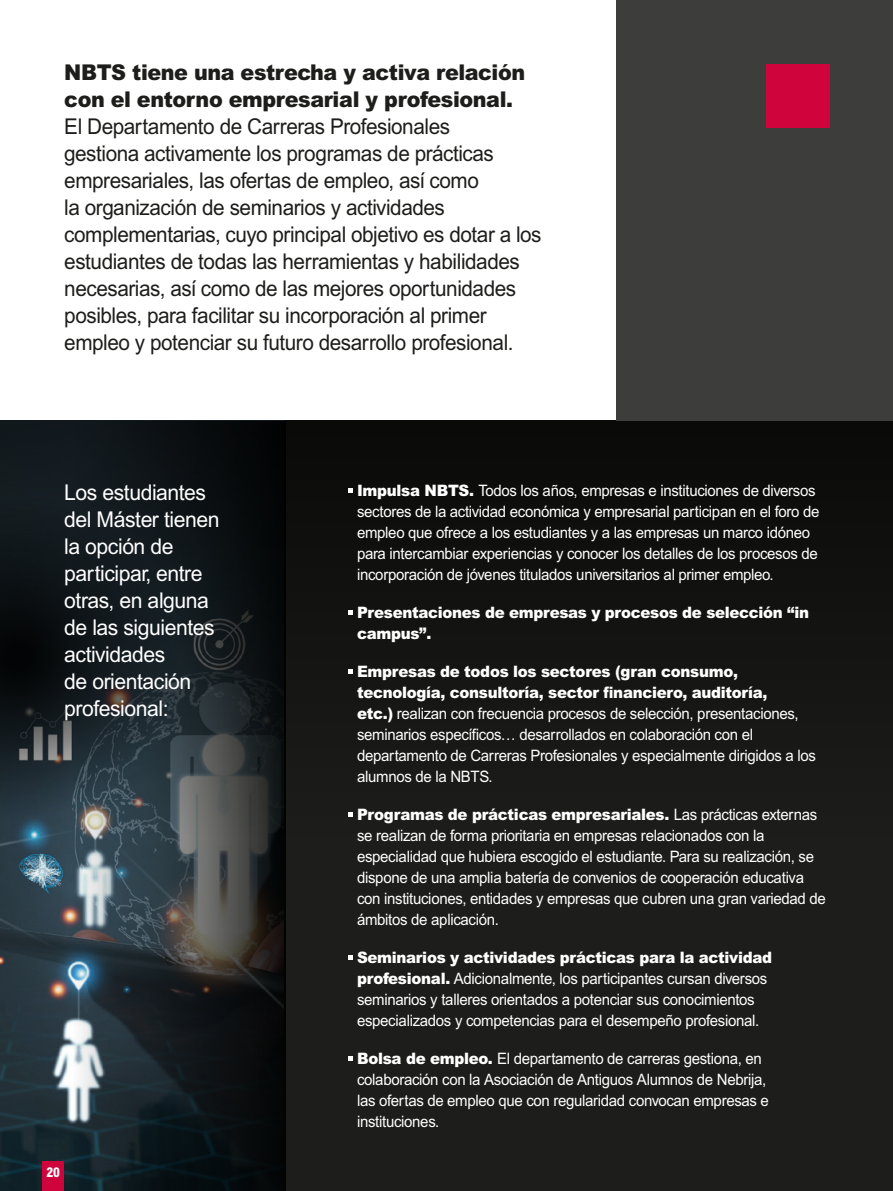
<style>
.page{position:relative;width:893px;height:1191px;background:#fff}
.page>*{position:absolute;margin:0;border:0;box-sizing:border-box;transform-origin:0 0}
.t1{font:21.75px/27px "Arial MT Pro";letter-spacing:-.02em;color:#1d1d1b;scale:.95 1}
.t2{font:21.75px/27px "Arial MT Pro";letter-spacing:-.02em;color:#fff}
.t3{font:15.75px/21px "Arial MT Pro";letter-spacing:-.02em;color:#fff;scale:.95 1}
.t4{font:900 15.75px/21px "Arial MT Pro";letter-spacing:-.02em;color:#fff;scale:.95 1}
.t5{font:800 condensed 13.5px "Arial MT Pro";color:#fff}
.s1{font-weight:900}
</style>
<div class="page">
<img style="left:0;top:833px;width:73px;height:358px">
<div style="left:284px;top:421px;width:609px;height:770px;background:#1d1d1b"></div>
<svg style="left:73px;top:833px;width:212px;height:358px;background:#2b3337"></svg>
<svg style="left:0;top:421px;width:893px;height:412px;fill:#131412"></svg>
<svg style="left:0;top:495px;width:179px;height:323px;background:#1a2328"></svg>
<svg style="left:348px;top:488px;width:5px;height:5px"></svg>
<svg style="left:348px;top:610px;width:5px;height:5px"></svg>
<svg style="left:348px;top:669px;width:5px;height:5px"></svg>
<svg style="left:348px;top:812px;width:5px;height:5px"></svg>
<svg style="left:348px;top:955px;width:5px;height:5px"></svg>
<svg style="left:348px;top:1056px;width:5px;height:5px"></svg>
<div style="left:617px;top:0;width:276px;height:421px;background:#3d3d3c"></div>
<div style="left:766px;top:64px;width:64px;height:64px;background:#d0043d"></div>
<div style="left:43px;top:1161px;width:21px;height:30px;background:#d0043d"></div>
<p class="t1" style="left:64px;top:60px;width:504px"><span class="s1">NBTS tiene una estrecha y activa relación con el entorno empresarial y profesional.<br></span>El Departamento de Carreras Profesionales<br>gestiona activamente los programas de prácticas empresariales, las ofertas de empleo, así como<br>la organización de seminarios y actividades complementarias, cuyo principal objetivo es dotar a los estudiantes de todas las herramientas y habilidades necesarias, así como de las mejores oportunidades posibles, para facilitar su incorporación al primer empleo y potenciar su futuro desarrollo profesional .</p>
<p class="t2" style="left:64px;top:480px;width:157px">Los estudiantes del Máster tienen la opción de participar, entre otras, en alguna de las siguientes actividades<br>de orientación profesional:</p>
<p class="t3" style="left:357px;top:480px;width:488px"><span class="s1">Impulsa NBTS.</span> Todos los años, empresas e instituciones de diversos sectores de la actividad económica y empresarial participan en el foro de empleo que ofrece a los estudiantes y a las empresas un marco idóneo para intercambiar experiencias y conocer los detalles de los procesos de incorporación de jóvenes titulados universitarios al primer empleo .</p>
<p class="t4" style="left:357px;top:602px;width:477px">Presentaciones de empresas y procesos de selección “in campus”.</p>
<p class="t3" style="left:357px;top:661px;width:485px"><span class="s1">Empresas de todos los sectores (gran consumo, tecnología, consultoría, sector financiero, auditoría,<br>etc.)</span> realizan con frecuencia procesos de selección, presentaciones, seminarios específicos… desarrollados en colaboración con el departamento de Carreras Profesionales y especialmente dirigidos a los alumnos de la NBTS .</p>
<p class="t3" style="left:357px;top:805px;width:495px"><span class="s1">Programas de prácticas empresariales.</span> Las prácticas externas se realizan de forma prioritaria en empresas relacionados con la especialidad que hubiera escogido el estudiante . Para su realización, se dispone de una amplia batería de convenios de cooperación educativa con instituciones, entidades y empresas que cubren una gran variedad de ámbitos de aplicación .</p>
<p class="t3" style="left:357px;top:948px;width:438px"><span class="s1">Seminarios y actividades prácticas para la actividad profesional.</span> Adicionalmente, los participantes cursan diversos seminarios y talleres orientados a potenciar sus conocimientos especializados y competencias para el desempeño profesional .</p>
<p class="t3" style="left:357px;top:1049px;width:435px"><span class="s1">Bolsa de empleo.</span> El departamento de carreras gestiona, en colaboración con la Asociación de Antiguos Alumnos de Nebrija, las ofertas de empleo que con regularidad convocan empresas e instituciones .</p>
<p class="t5" style="left:46px;top:1164px;width:15px">20</p>
</div>
